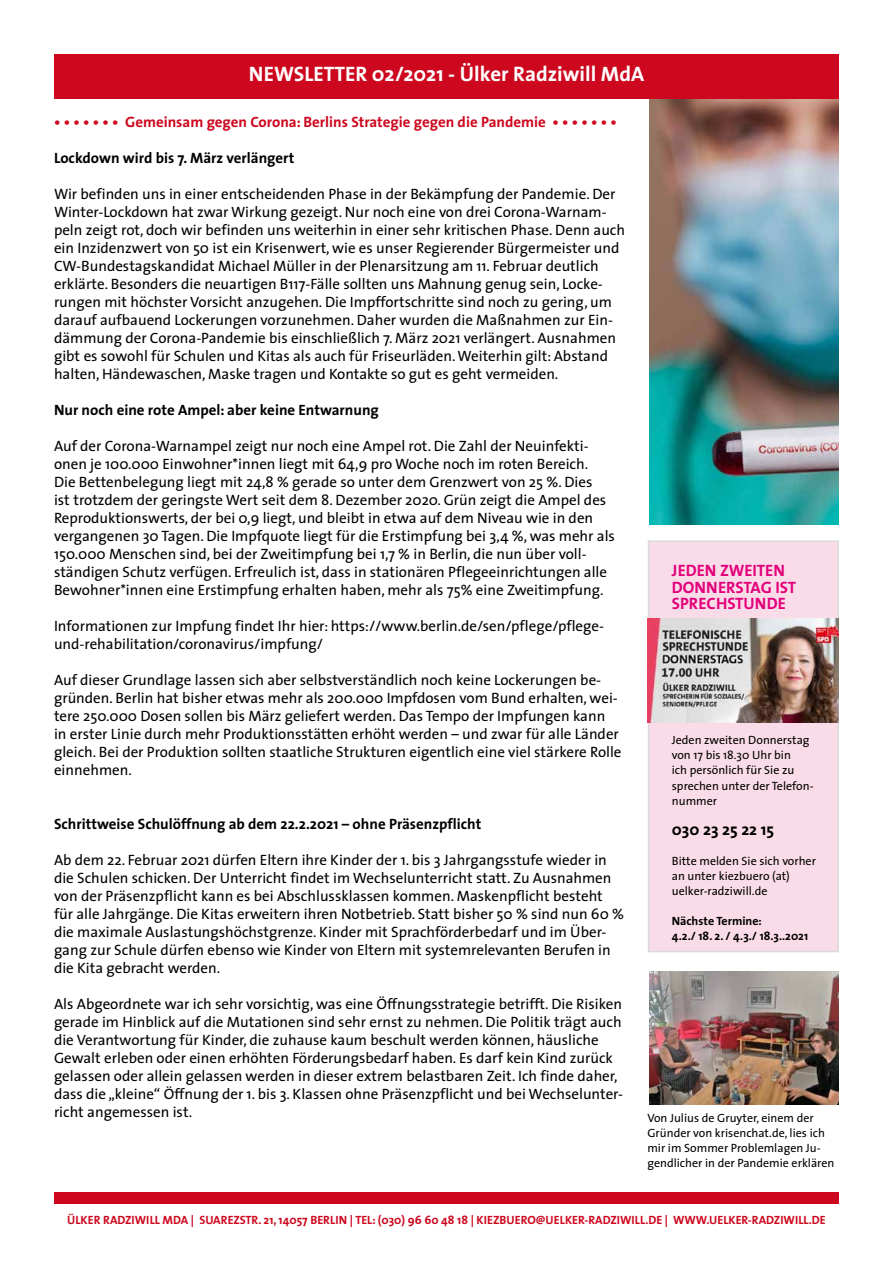
<style>
.page{position:relative;width:893px;height:1263px;background:#fff}
.page>*{position:absolute;margin:0;border:0;box-sizing:border-box;transform-origin:0 0}
.t1{font:700 21px "The Sans";color:#fff}
.t2{font:700 16.5px/16.5px "The Sans";color:#e2007a}
.t3{font:700 16.5px "The Sans";color:#000}
.t4{font:15px/18px "The Sans";color:#000}
.t5{font:700 15px "The Sans";color:#000}
.t6{font:700 15px "The Sans";color:#cd071e}
.t7{font:12px/15px "The Sans";color:#000}
.t8{font:700 12px "The Sans";color:#cd071e}
.t9{font:700 12px/15px "The Sans";color:#000}
</style>
<div class="page">
<div style="left:54px;top:1192px;width:785px;height:12px;background:#cd071e"></div>
<img style="left:649px;top:972px;width:190px;height:132px">
<img style="left:649px;top:99px;width:190px;height:425px">
<div style="left:648px;top:540px;width:191px;height:412px;background:#fadce9;border:2px solid #d9dadb"></div>
<img style="left:647px;top:619px;width:192px;height:104px">
<div style="left:54px;top:54px;width:784px;height:45px;background:#cd071e"></div>
<h1 class="t1" style="left:249px;top:56px;width:397px">NEWSLETTER 02/2021 - Ülker Radziwill MdA</h1>
<p class="t6" style="left:54px;top:109px;width:565px">• • • • • • • Gemeinsam gegen Corona: Berlins Strategie gegen die Pandemie • • • • • • •</p>
<p class="t5" style="left:54px;top:145px;width:242px">Lockdown wird bis 7. März verlängert</p>
<p class="t4" style="left:54px;top:184px;width:573px">Wir befinden uns in einer entscheidenden Phase in der Bekämpfung der Pandemie. Der Winter-Lockdown hat zwar Wirkung gezeigt. Nur noch eine von drei Corona-Warnam&shy;peln zeigt rot, doch wir befinden uns weiterhin in einer sehr kritischen Phase. Denn auch ein Inzidenzwert von 50 ist ein Krisenwert, wie es unser Regierender Bürgermeister und CW-Bundestagskandidat Michael Müller in der Plenarsitzung am 11. Februar deutlich erklärte. Besonders die neuartigen B117-Fälle sollten uns Mahnung genug sein, Locke&shy;rungen mit höchster Vorsicht anzugehen. Die Impffortschritte sind noch zu gering, um darauf aufbauend Lockerungen vorzunehmen. Daher wurden die Maßnahmen zur Ein&shy;dämmung der Corona-Pandemie bis einschließlich 7. März 2021 verlängert. Ausnahmen gibt es sowohl für Schulen und Kitas als auch für Friseurläden. Weiterhin gilt: Abstand halten, Händewaschen, Maske tragen und Kontakte so gut es geht vermeiden.</p>
<p class="t5" style="left:54px;top:397px;width:326px">Nur noch eine rote Ampel: aber keine Entwarnung</p>
<p class="t4" style="left:54px;top:436px;width:562px">Auf der Corona-Warnampel zeigt nur noch eine Ampel rot. Die Zahl der Neuinfekti&shy;onen je 100.000 Einwohner*innen liegt mit 64,9 pro Woche noch im roten Bereich.<br>Die Bettenbelegung liegt mit 24,8 % gerade so unter dem Grenzwert von 25 %. Dies<br>ist trotzdem der geringste Wert seit dem 8. Dezember 2020. Grün zeigt die Ampel des Reproduktionswerts, der bei 0,9 liegt, und bleibt in etwa auf dem Niveau wie in den vergangenen 30 Tagen. Die Impfquote liegt für die Erstimpfung bei 3,4 %, was mehr als 150.000 Menschen sind, bei der Zweitimpfung bei 1,7 % in Berlin, die nun über voll&shy;ständigen Schutz verfügen. Erfreulich ist, dass in stationären Pflegeeinrichtungen alle Bewohner*innen eine Erstimpfung erhalten haben, mehr als 75% eine Zweitimpfung.</p>
<p class="t4" style="left:54px;top:616px;width:552px">Informationen zur Impfung findet Ihr hier: https://www.berlin.de/sen/pflege/pflege&shy;und-rehabilitation/coronavirus/impfung/</p>
<p class="t4" style="left:54px;top:670px;width:569px">Auf dieser Grundlage lassen sich aber selbstverständlich noch keine Lockerungen be&shy;gründen. Berlin hat bisher etwas mehr als 200.000 Impfdosen vom Bund erhalten, wei&shy;tere 250.000 Dosen sollen bis März geliefert werden. Das Tempo der Impfungen kann<br>in erster Linie durch mehr Produktionsstätten erhöht werden – und zwar für alle Länder gleich. Bei der Produktion sollten staatliche Strukturen eigentlich eine viel stärkere Rolle einnehmen.</p>
<p class="t5" style="left:54px;top:811px;width:429px">Schrittweise Schulöffnung ab dem 22.2.2021 – ohne Präsenzpflicht</p>
<p class="t4" style="left:54px;top:850px;width:572px">Ab dem 22. Februar 2021 dürfen Eltern ihre Kinder der 1. bis 3 Jahrgangsstufe wieder in die Schulen schicken. Der Unterricht findet im Wechselunterricht statt. Zu Ausnahmen von der Präsenzpflicht kann es bei Abschlussklassen kommen. Maskenpflicht besteht für alle Jahrgänge. Die Kitas erweitern ihren Notbetrieb. Statt bisher 50 % sind nun 60 % die maximale Auslastungshöchstgrenze. Kinder mit Sprachförderbedarf und im Über&shy;gang zur Schule dürfen ebenso wie Kinder von Eltern mit systemrelevanten Berufen in die Kita gebracht werden.</p>
<p class="t4" style="left:54px;top:994px;width:571px">Als Abgeordnete war ich sehr vorsichtig, was eine Öffnungsstrategie betrifft. Die Risiken gerade im Hinblick auf die Mutationen sind sehr ernst zu nehmen. Die Politik trägt auch die Verantwortung für Kinder, die zuhause kaum beschult werden können, häusliche Gewalt erleben oder einen erhöhten Förderungsbedarf haben. Es darf kein Kind zurück gelassen oder allein gelassen werden in dieser extrem belastbaren Zeit. Ich finde daher, dass die „kleine“ Öffnung der 1. bis 3. Klassen ohne Präsenzpflicht und bei Wechselunter&shy;richt angemessen ist.</p>
<p class="t2" style="left:672px;top:562px;width:126px">JEDEN ZWEITEN<br>DONNERSTAG IST<br>SPRECHSTUNDE</p>
<p class="t7" style="left:672px;top:732px;width:143px">Jeden zweiten Donnerstag von 17 bis 18.30 Uhr bin<br>ich persönlich für Sie zu sprechen unter der Telefon&shy;nummer</p>
<p class="t3" style="left:672px;top:815px;width:104px">030 23 25 22 15</p>
<p class="t7" style="left:672px;top:852px;width:146px">Bitte melden Sie sich vorher an unter kiezbuero (at) uelker-radziwill.de</p>
<p class="t9" style="left:672px;top:913px;width:138px">Nächste Termine:<br>4.2./ 18. 2. / 4.3./ 18.3..2021</p>
<p class="t7" style="left:647px;top:1109px;width:188px">Von Julius de Gruyter, einem der Gründer von krisenchat.de, lies ich mir im Sommer Problemlagen Ju&shy;gendlicher in der Pandemie erklären</p>
<p class="t8" style="left:67px;top:1210px;width:760px">ÜLKER RADZIWILL MDA | SUAREZSTR. 21, 14057 BERLIN | TEL: (030) 96 60 48 18 | KIEZBUERO@UELKER-RADZIWILL.DE | WWW.UELKER-RADZIWILL.DE</p>
</div>
